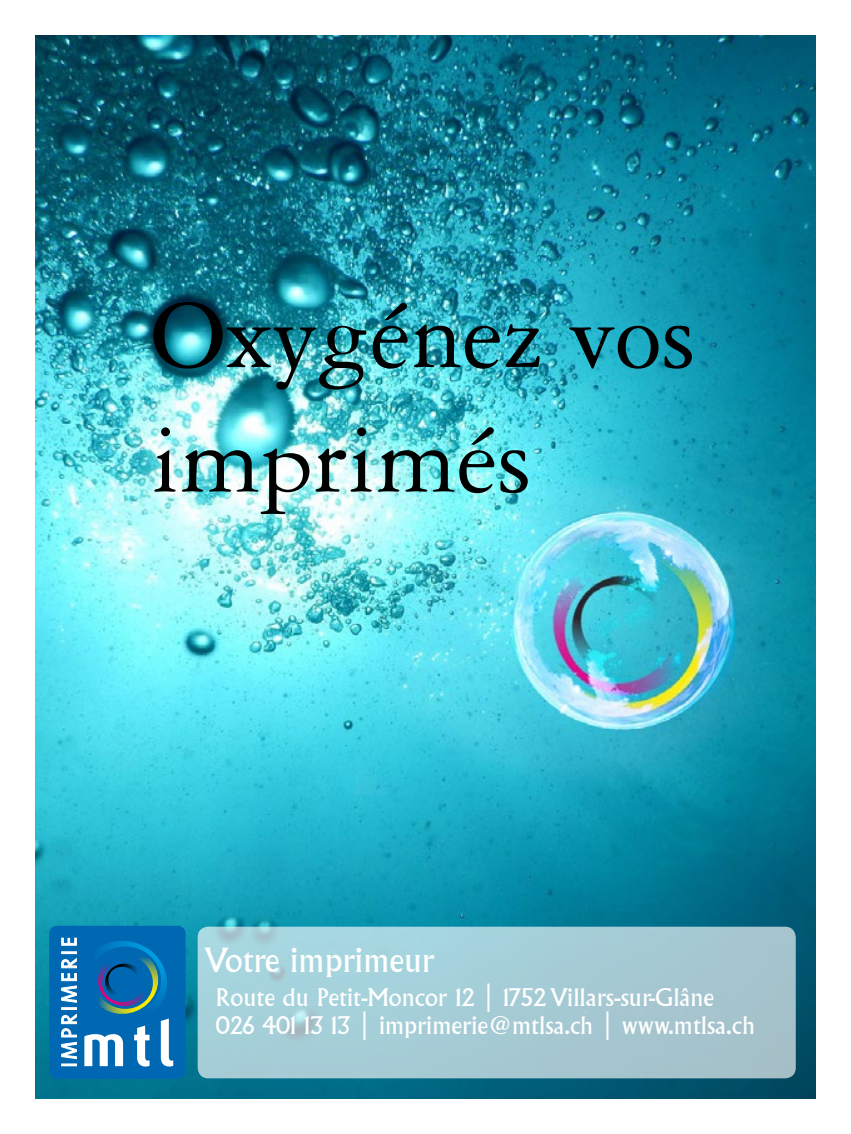
<style>
.page{position:relative;width:851px;height:1134px;background:#fff}
.page>*{position:absolute;margin:0;border:0;box-sizing:border-box;transform-origin:0 0}
.t1{font:103.75px/124.5px "Garamond Three";color:#000}
.t2{font:32.5px "Albertus";color:#fff}
.t3{font:23.75px/28.5px "Albertus";color:#fff}
</style>
<div class="page">
<img style="left:35px;top:35px;width:780px;height:1063px">
<div style="left:49px;top:926px;width:137px;height:153px;background:#0067b2;border-radius:8px"></div>
<svg style="left:84px;top:941px;width:89px;height:125px"></svg>
<svg style="left:61px;top:937px;width:16px;height:9px"></svg>
<svg style="left:61px;top:952px;width:16px;height:114px"></svg>
<div style="left:198px;top:927px;width:597px;height:151px;background:#a5ccd5;border-radius:11px"></div>
<h1 class="t1" style="left:151px;top:272px;width:546px">Oxygénez vos imprimés</h1>
<h2 class="t2" style="left:204px;top:941px;width:232px">Votre imprimeur</h2>
<p class="t3" style="left:216px;top:983px;width:540px">Route du Petit-Moncor 12 | 1752 Villars-sur-Glâne<br>026 401 13 13 | imprimerie@mtlsa.ch | www.mtlsa.ch</p>
</div>
